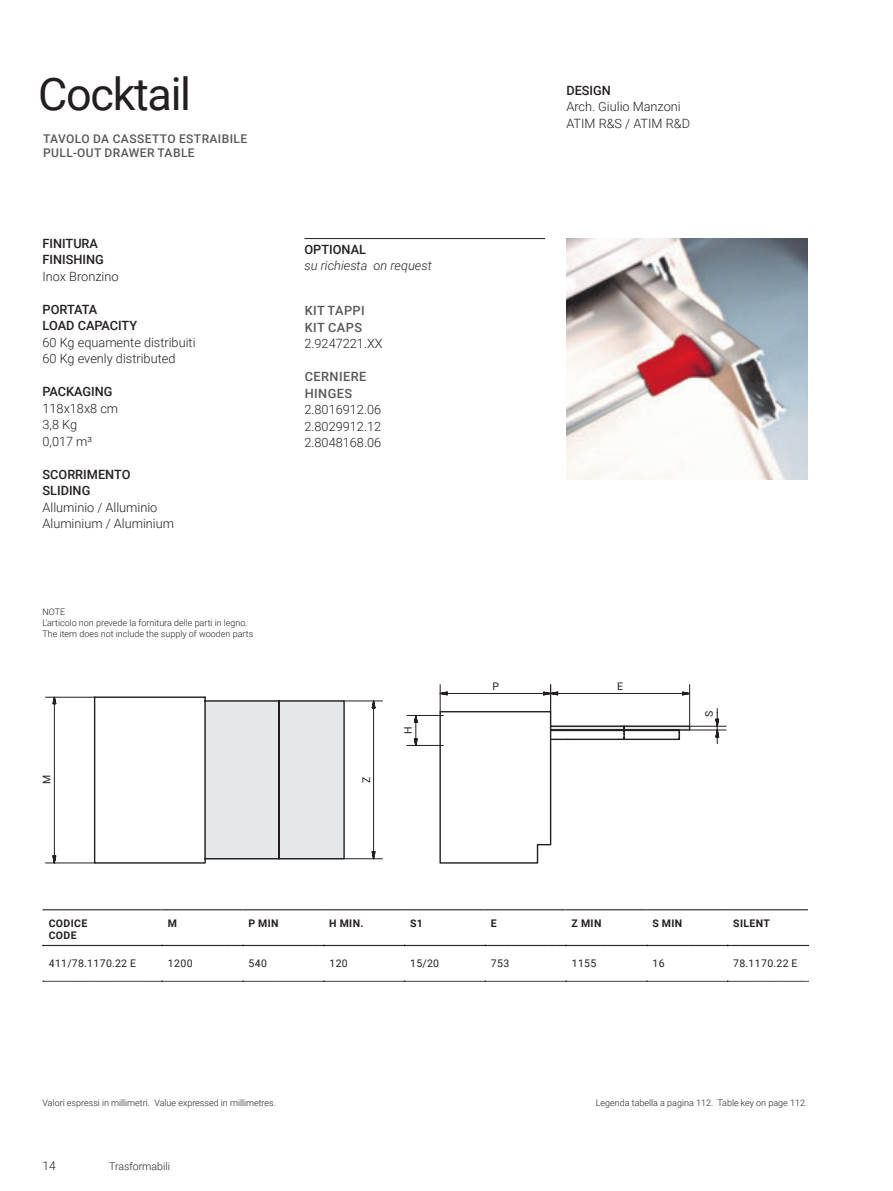
<style>
.page{position:relative;width:893px;height:1191px;background:#fff}
.page>*{position:absolute;margin:0;border:0;box-sizing:border-box;transform-origin:0 0}
.t1{font:45px "Roboto";letter-spacing:-.03em;color:#231f20}
.t2{font:300 12.75px/16.5px "Roboto";color:#231f20}
.t3{font:500 12.75px/16.5px "Roboto";color:#231f20}
.t4{font:500 12.75px/16.5px "Roboto";letter-spacing:.035em;color:#57585a}
.t5{font:italic 300 12.75px "Roboto";color:#231f20}
.t6{font:500 12px/14.4px "Roboto";letter-spacing:.035em;color:#57585a}
.t7{font:300 12px "Roboto";color:#231f20}
.t8{font:10.5px "Roboto";letter-spacing:.035em;color:#231f20}
.t9{font:700 10.5px/12.6px "Roboto";letter-spacing:.035em;color:#231f20}
.t10{font:300 10.5px "Roboto";color:#231f20}
.t11{font:300 9px/10.8px "Roboto";color:#231f20}
</style>
<div class="page">
<svg style="left:43px;top:910px;width:766px;height:36px"></svg>
<svg style="left:43px;top:981px;width:765px;height:1px"></svg>
<hr style="left:43px;top:909px;width:119px;height:1px;background:#57585a">
<hr style="left:162px;top:909px;width:80px;height:1px;background:#57585a">
<hr style="left:242px;top:909px;width:81px;height:1px;background:#57585a">
<hr style="left:323px;top:909px;width:81px;height:1px;background:#57585a">
<hr style="left:404px;top:909px;width:81px;height:1px;background:#57585a">
<hr style="left:485px;top:909px;width:80px;height:1px;background:#57585a">
<hr style="left:565px;top:909px;width:81px;height:1px;background:#57585a">
<hr style="left:646px;top:909px;width:81px;height:1px;background:#57585a">
<hr style="left:727px;top:909px;width:81px;height:1px;background:#57585a">
<img style="left:566px;top:238px;width:242px;height:242px">
<svg style="left:45px;top:696px;width:338px;height:168px"></svg>
<svg style="left:406px;top:684px;width:321px;height:180px"></svg>
<hr style="left:304px;top:238px;width:241px;height:1px;background:#231f20">
<h1 class="t1" style="left:38px;top:62px;width:154px">Cocktail</h1>
<p class="t6" style="left:43px;top:131px;width:206px">TAVOLO DA CASSETTO ESTRAIBILE<br>PULL-OUT DRAWER TABLE</p>
<p class="t3" style="left:43px;top:234px;width:63px">FINITURA<br>FINISHING</p>
<p class="t2" style="left:43px;top:267px;width:78px">Inox Bronzino</p>
<p class="t3" style="left:43px;top:300px;width:96px">PORTATA<br>LOAD CAPACITY</p>
<p class="t2" style="left:43px;top:333px;width:154px">60 Kg equamente distribuiti<br>60 Kg evenly distributed</p>
<p class="t3" style="left:43px;top:383px;width:72px">PACKAGING</p>
<p class="t2" style="left:43px;top:399px;width:77px">118x18x8 cm<br>3,8 Kg<br>0,017 m³</p>
<p class="t3" style="left:43px;top:465px;width:89px">SCORRIMENTO<br>SLIDING</p>
<p class="t2" style="left:43px;top:498px;width:133px">Alluminio / Alluminio<br>Aluminium / Aluminium</p>
<p class="t11" style="left:43px;top:606px;width:212px">NOTE<br>L'articolo non prevede la fornitura delle parti in legno.<br>The item does not include the supply of wooden parts</p>
<p class="t3" style="left:304px;top:240px;width:63px">OPTIONAL</p>
<p class="t5" style="left:304px;top:257px;width:129px">su richiesta on request</p>
<p class="t4" style="left:305px;top:302px;width:62px">KIT TAPPI<br>KIT CAPS</p>
<p class="t2" style="left:304px;top:335px;width:80px">2.9247221.XX</p>
<p class="t4" style="left:305px;top:368px;width:63px">CERNIERE<br>HINGES</p>
<p class="t2" style="left:304px;top:401px;width:78px;text-align:justify">2.8016912.06<br>2.8029912.12<br>2.8048168.06</p>
<p class="t8" style="left:401px;top:734px;width:9px;rotate:-90deg">H</p>
<p class="t8" style="left:39px;top:784px;width:11px;rotate:-90deg">M</p>
<p class="t8" style="left:359px;top:783px;width:8px;rotate:-90deg">Z</p>
<p class="t3" style="left:566px;top:81px;width:46px">DESIGN</p>
<p class="t2" style="left:566px;top:98px;width:125px">Arch. Giulio Manzoni<br>ATIM R&amp;S / ATIM R&amp;D</p>
<p class="t8" style="left:492px;top:678px;width:8px">P</p>
<p class="t8" style="left:617px;top:678px;width:7px">E</p>
<p class="t8" style="left:702px;top:717px;width:8px;rotate:-90deg">S</p>
<p class="t9" style="left:49px;top:916px;width:40px">CODICE<br>CODE</p>
<p class="t9" style="left:168px;top:916px;width:11px">M</p>
<p class="t9" style="left:249px;top:916px;width:32px">P MIN</p>
<p class="t9" style="left:329px;top:916px;width:36px">H MIN.</p>
<p class="t9" style="left:410px;top:916px;width:14px">S1</p>
<p class="t9" style="left:491px;top:916px;width:7px">E</p>
<p class="t9" style="left:572px;top:916px;width:31px">Z MIN</p>
<p class="t9" style="left:652px;top:916px;width:31px">S MIN</p>
<p class="t9" style="left:733px;top:916px;width:38px">SILENT</p>
<p class="t8" style="left:49px;top:956px;width:89px">411/78.1170.22 E</p>
<p class="t8" style="left:168px;top:956px;width:26px">1200</p>
<p class="t8" style="left:249px;top:956px;width:20px">540</p>
<p class="t8" style="left:329px;top:956px;width:20px">120</p>
<p class="t8" style="left:410px;top:956px;width:31px">15/20</p>
<p class="t8" style="left:491px;top:956px;width:20px">753</p>
<p class="t8" style="left:572px;top:956px;width:26px">1155</p>
<p class="t8" style="left:652px;top:956px;width:14px">16</p>
<p class="t8" style="left:733px;top:956px;width:66px">78.1170.22 E</p>
<p class="t11" style="left:43px;top:1097px;width:235px">Valori espressi in millimetri. Value expressed in millimetres.</p>
<p class="t7" style="left:43px;top:1157px;width:15px">14</p>
<p class="t10" style="left:109px;top:1158px;width:62px">Trasformabili</p>
<p class="t11" style="left:596px;top:1097px;width:213px">Legenda tabella a pagina 112. Table key on page 112.</p>
</div>
